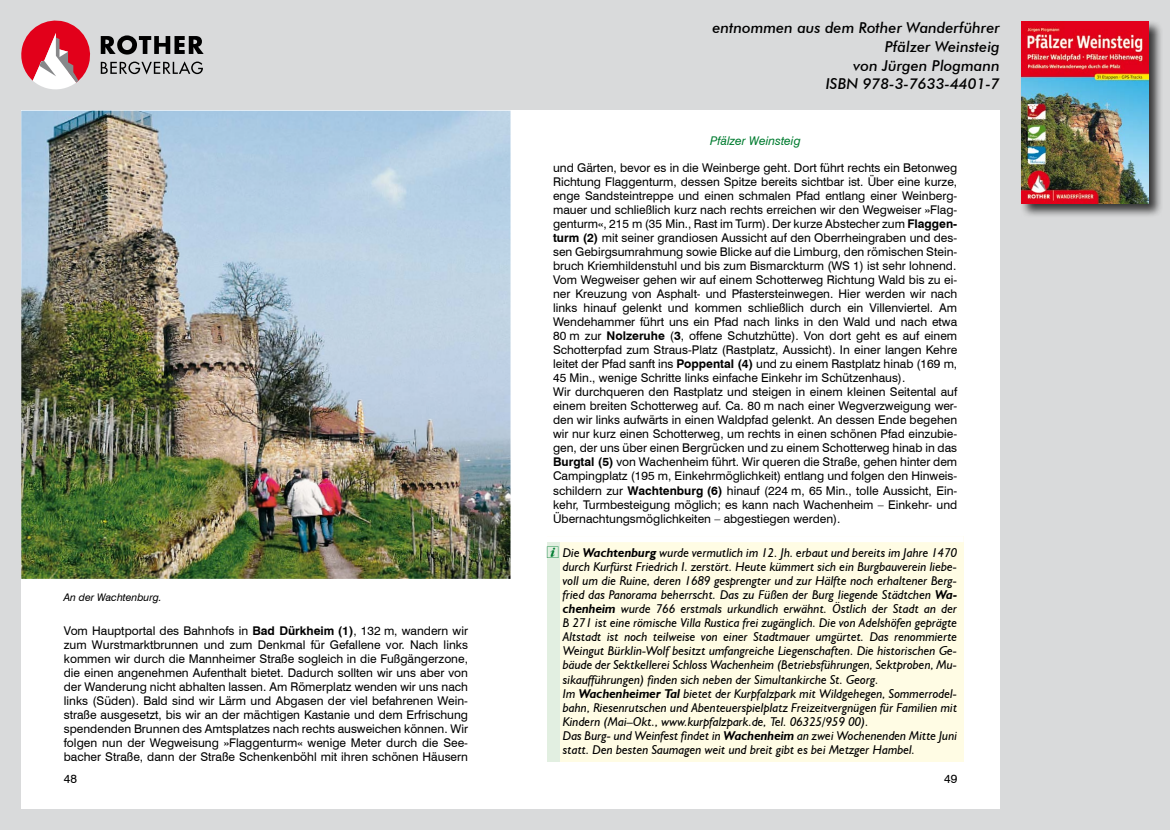
<style>
.page{position:relative;width:1170px;height:830px;background:#fff}
.page>*{position:absolute;margin:0;border:0;box-sizing:border-box;transform-origin:0 0}
.t1{font:16.05px "wb font";color:#007c30}
.t2{font:italic 500 15px/18.9px "Futura BT";color:#000;text-align:right}
.t3{font:italic 12.75px/14.1px "Humanist 521 BT";color:#000}
.t4{font:12px/14.1px "Swiss 721 BT";color:#000;text-align:justify}
.t5{font:italic 12px "Swiss 721 BT";color:#007c30}
.t6{font:italic 10.5px "Swiss 721 BT";color:#000}
.s1{font-weight:700}
</style>
<div class="page">
<div style="left:0;top:0;width:1169px;height:829px;background:#d9dadb"></div>
<svg style="left:101px;top:35px;width:103px;height:20px"></svg>
<svg style="left:101px;top:61px;width:102px;height:13px"></svg>
<svg style="left:21px;top:21px;width:70px;height:68px"></svg>
<div style="left:21px;top:111px;width:978px;height:697px;background:#fff"></div>
<img style="left:21px;top:111px;width:489px;height:467px">
<div style="left:546px;top:536px;width:417px;height:225px;background:#fffce4"></div>
<div style="left:546px;top:536px;width:417px;height:6px;background:#fff"></div>
<div style="left:546px;top:542px;width:13px;height:219px;background:#e2efe1"></div>
<div style="left:1019px;top:19px;width:143px;height:199px;background:#000;opacity:.75"></div>
<img style="left:1020px;top:21px;width:128px;height:182px">
<p class="t2" style="left:712px;top:18px;width:289px">entnommen aus dem Rother Wanderführer<br>Pfälzer Weinsteig<br>von Jürgen Plogmann<br>ISBN 978-3-7633-4401-7</p>
<p class="t6" style="left:64px;top:590px;width:99px">An der Wachtenburg.</p>
<p class="t4" style="left:64px;top:623px;width:405px">Vom Hauptportal des Bahnhofs in <span class="s1">Bad Dürkheim (1)</span>, 132 m, wandern wir zum Wurstmarktbrunnen und zum Denkmal für Gefallene vor. Nach links kommen wir durch die Mannheimer Straße sogleich in die Fußgängerzone, die einen angenehmen Aufenthalt bietet. Dadurch sollten wir uns aber von der Wanderung nicht abhalten lassen. Am Römerplatz wenden wir uns nach links (Süden). Bald sind wir Lärm und Abgasen der viel befahrenen Wein&shy;straße ausgesetzt, bis wir an der mächtigen Kastanie und dem Erfrischung spendenden Brunnen des Amtsplatzes nach rechts ausweichen können. Wir folgen nun der Wegweisung »Flaggenturm« wenige Meter durch die See&shy;bacher Straße, dann der Straße Schenkenböhl mit ihren schönen Häusern</p>
<p class="t5" style="left:710px;top:133px;width:92px">Pfälzer Weinsteig</p>
<p class="t4" style="left:553px;top:160px;width:405px;text-align:left">und Gärten, bevor es in die Weinberge geht. Dort führt rechts ein Betonweg Richtung Flaggenturm, dessen Spitze bereits sichtbar ist. Über eine kurze, enge Sandsteintreppe und einen schmalen Pfad entlang einer Weinberg&shy;mauer und schließlich kurz nach rechts erreichen wir den Wegweiser »Flag&shy;genturm«, 215 m (35 Min., Rast im Turm). Der kurze Abstecher zum <span class="s1">Flaggen&shy;turm (2)</span> mit seiner grandiosen Aussicht auf den Oberrheingraben und des&shy;sen Gebirgsumrahmung sowie Blicke auf die Limburg, den römischen Stein&shy;bruch Kriemhildenstuhl und bis zum Bismarckturm (WS 1) ist sehr lohnend.<br>Vom Wegweiser gehen wir auf einem Schotterweg Richtung Wald bis zu ei&shy;ner Kreuzung von Asphalt- und Pfastersteinwegen. Hier werden wir nach links hinauf gelenkt und kommen schließlich durch ein Villenviertel. Am Wendehammer führt uns ein Pfad nach links in den Wald und nach etwa 80 m zur <span class="s1">Nolzeruhe</span> (<span class="s1">3</span>, offene Schutzhütte). Von dort geht es auf einem Schotterpfad zum Straus-Platz (Rastplatz, Aussicht). In einer langen Kehre leitet der Pfad sanft ins <span class="s1">Poppental (4)</span> und zu einem Rastplatz hinab (169 m, 45 Min., wenige Schritte links einfache Einkehr im Schützenhaus).<br>Wir durchqueren den Rastplatz und steigen in einem kleinen Seitental auf einem breiten Schotterweg auf. Ca. 80 m nach einer Wegverzweigung wer&shy;den wir links aufwärts in einen Waldpfad gelenkt. An dessen Ende begehen wir nur kurz einen Schotterweg, um rechts in einen schönen Pfad einzubie&shy;gen, der uns über einen Bergrücken und zu einem Schotterweg hinab in das <span class="s1">Burgtal (5)</span> von Wachenheim führt. Wir queren die Straße, gehen hinter dem Campingplatz (195 m, Einkehrmöglichkeit) entlang und folgen den Hinweis&shy;schildern zur <span class="s1">Wachtenburg (6)</span> hinauf (224 m, 65 Min., tolle Aussicht, Ein&shy;kehr, Turmbesteigung möglich; es kann nach Wachenheim – Einkehr- und Übernachtungsmöglichkeiten – abgestiegen werden).</p>
<p class="t3" style="left:563px;top:545px;width:396px">Die <span class="s1">Wachtenburg</span> wurde vermutlich im 12. Jh. erbaut und bereits im Jahre 1470 durch Kurfürst Friedrich I. zerstört. Heute kümmert sich ein Burgbauverein liebe&shy;voll um die Ruine, deren 1689 gesprengter und zur Hälfte noch erhaltener Berg&shy;fried das Panorama beherrscht. Das zu Füßen der Burg liegende Städtchen <span class="s1">Wa&shy;chenheim</span> wurde 766 erstmals urkundlich erwähnt. Östlich der Stadt an der B 271 ist eine römische Villa Rustica frei zugänglich. Die von Adelshöfen geprägte Altstadt ist noch teilweise von einer Stadtmauer umgürtet. Das renommierte Weingut Bürklin-Wolf besitzt umfangreiche Liegenschaften. Die historischen Ge&shy;bäude der Sektkellerei Schloss Wachenheim (Betriebsführungen, Sektproben, Mu&shy;sikaufführungen) finden sich neben der Simultankirche St. Georg.<br>Im <span class="s1">Wachenheimer Tal</span> bietet der Kurpfalzpark mit Wildgehegen, Sommerrodel&shy;bahn, Riesenrutschen und Abenteuerspielplatz Freizeitvergnügen für Familien mit Kindern (Mai–Okt., www.kurpfalzpark.de, Tel. 06325/959 00).<br>Das Burg- und Weinfest findet in <span class="s1">Wachenheim</span> an zwei Wochenenden Mitte Juni statt. Den besten Saumagen weit und breit gibt es bei Metzger Hambel.</p>
<h1 class="t1" style="left:547px;top:546px;width:14px">=</h1>
<p class="t4" style="left:64px;top:771px;width:15px">48</p>
<p class="t4" style="left:944px;top:771px;width:15px">49</p>
</div>
